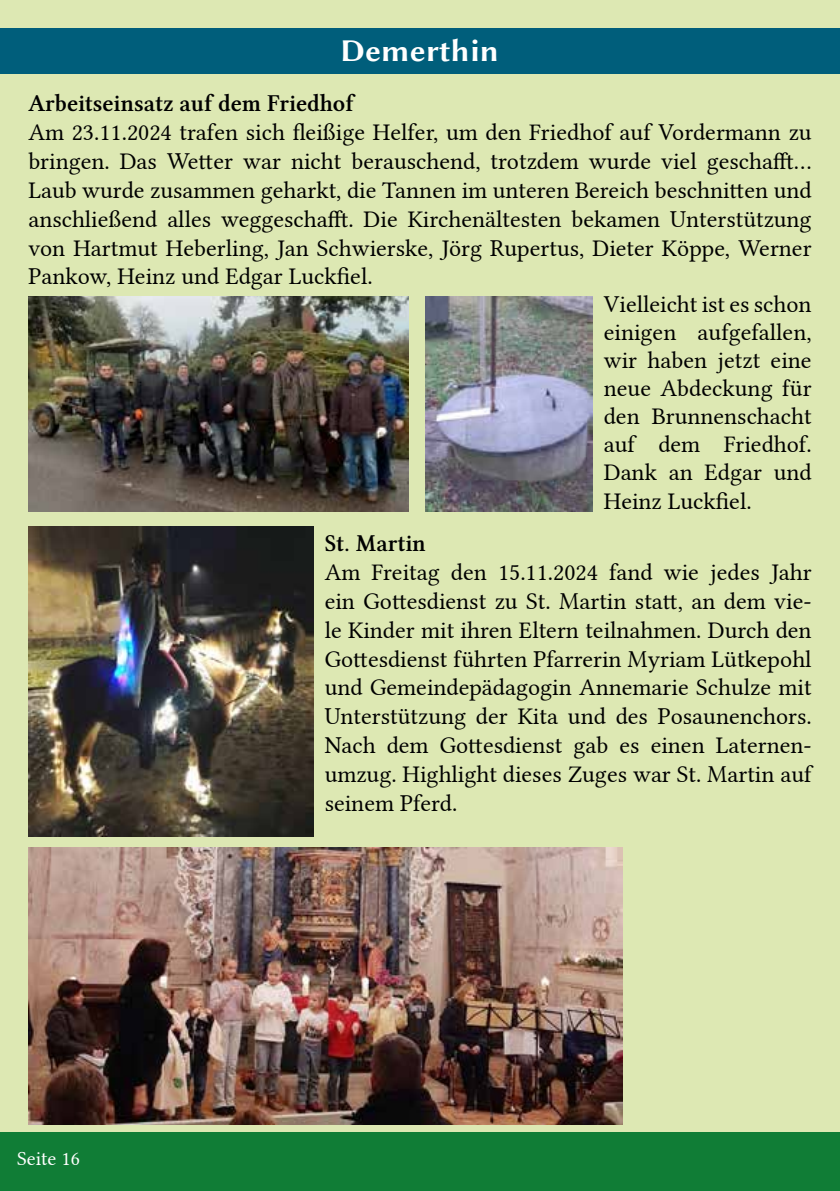
<style>
.page{position:relative;width:840px;height:1191px;background:#fff}
.page>*{position:absolute;margin:0;border:0;box-sizing:border-box;transform-origin:0 0}
.t1{font:32px "Linux Biolinum GB";color:#fff}
.t2{font:24px/28.8px "Lin Libertine";color:#000;text-align:justify}
.t3{font:24px "Lin Libertine Z";color:#000}
.t4{font:20px "Lin Libertine";color:#fff}
</style>
<div class="page">
<div style="left:0;top:1131px;width:839px;height:60px;background:#107d36"></div>
<div style="left:0;top:0;width:839px;height:1131px;background:#dde8b3"></div>
<div style="left:0;top:28px;width:839px;height:46px;background:#005e7b"></div>
<img style="left:28px;top:296px;width:380px;height:215px">
<img style="left:425px;top:296px;width:167px;height:215px">
<img style="left:28px;top:526px;width:285px;height:310px">
<img style="left:28px;top:848px;width:593px;height:277px">
<h1 class="t1" style="left:340px;top:29px;width:160px">Demerthin</h1>
<p class="t3" style="left:28px;top:90px;width:326px">Arbeitseinsatz auf dem Friedhof</p>
<p class="t2" style="left:28px;top:115px;width:784px">Am 23.11.2024 trafen sich fleißige Helfer, um den Friedhof auf Vordermann zu</p>
<p class="t2" style="left:28px;top:144px;width:784px">bringen. Das Wetter war nicht berauschend, trotzdem wurde viel geschafft…</p>
<p class="t2" style="left:28px;top:173px;width:784px">Laub wurde zusammen geharkt, die Tannen im unteren Bereich beschnitten und</p>
<p class="t2" style="left:28px;top:202px;width:784px">anschließend alles weggeschafft. Die Kirchenältesten bekamen Unterstützung</p>
<p class="t2" style="left:28px;top:231px;width:784px">von Hartmut Heberling, Jan Schwierske, Jörg Rupertus, Dieter Köppe, Werner</p>
<p class="t2" style="left:28px;top:259px;width:345px">Pankow, Heinz und Edgar Luckfiel.</p>
<p class="t2" style="left:603px;top:287px;width:209px">Vielleicht ist es schon</p>
<p class="t2" style="left:603px;top:315px;width:209px">einigen aufgefallen,</p>
<p class="t2" style="left:603px;top:343px;width:209px">wir haben jetzt eine</p>
<p class="t2" style="left:603px;top:371px;width:209px">neue Abdeckung für</p>
<p class="t2" style="left:603px;top:399px;width:209px">den Brunnenschacht</p>
<p class="t2" style="left:603px;top:427px;width:209px">auf dem Friedhof.</p>
<p class="t2" style="left:603px;top:455px;width:209px">Dank an Edgar und</p>
<p class="t2" style="left:603px;top:484px;width:149px">Heinz Luckfiel.</p>
<p class="t3" style="left:324px;top:530px;width:103px">St. Martin</p>
<p class="t2" style="left:324px;top:555px;width:488px">Am Freitag den 15.11.2024 fand wie jedes Jahr ein Gottesdienst zu St. Martin statt, an dem vie&shy;le Kinder mit ihren Eltern teilnahmen. Durch den Gottesdienst führten Pfarrerin Myriam Lütkepohl und Gemeindepädagogin Annemarie Schulze mit Unterstützung der Kita und des Posaunenchors.<br>Nach dem Gottesdienst gab es einen Laternen&shy;umzug. Highlight dieses Zuges war St. Martin auf seinem Pferd.</p>
<p class="t4" style="left:17px;top:1142px;width:64px">Seite 16</p>
</div>
